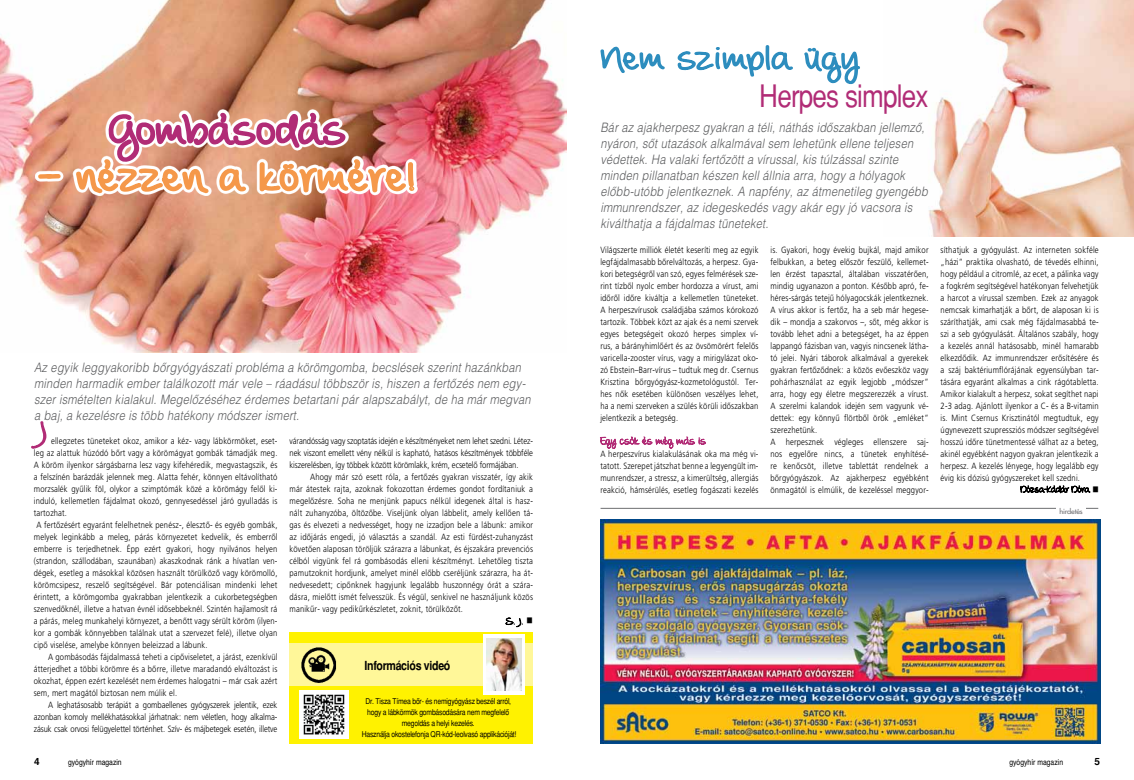
<style>
.page{position:relative;width:1134px;height:780px;background:#fff}
.page>*{position:absolute;margin:0;border:0;box-sizing:border-box;transform-origin:0 0}
.t1{font:31px "KB Helvetica Roman";letter-spacing:-.03em;color:#b12c76;scale:.84 1}
.t2{font:italic 13px/16px "KB Helvetica Light";letter-spacing:.02em;color:#58595b;scale:.85 1}
.t3{font:12.5px "KB Helvetica Bold";letter-spacing:-.03em;color:#000;scale:.85 1}
.t4{font:700 10px "Helvetica";color:#000}
.t5{font:300 9px/12px "Frutiger Alt";letter-spacing:.02em;color:#000;text-align:justify;scale:.85 1}
.t6{font:8px/11px "KB Helvetica Roman";letter-spacing:-.03em;color:#000;text-align:center;scale:.85 1}
.t7{font:8px "Helvetica";color:#000;scale:.85 1}
.t8{font:300 7px "Futura Hungary";letter-spacing:-.02em;color:#6d6e71;scale:1.06 1}
</style>
<div class="page">
<img style="left:929px;top:0;width:205px;height:237px">
<svg style="left:505px;top:617px;width:18px;height:10px"></svg>
<hr style="left:600px;top:508px;width:498px;height:1px;background:#6d6e71">
<div style="left:1056px;top:506px;width:30px;height:9px;background:#fff"></div>
<img style="left:0;top:0;width:567px;height:352px">
<svg style="left:35px;top:110px;width:38px;height:86px;background:#dd967a"></svg>
<svg style="left:37px;top:172px;width:22px;height:8px"></svg>
<img style="left:73px;top:0;width:344px;height:216px">
<img style="left:601px;top:519px;width:499px;height:224px">
<svg style="left:600px;top:436px;width:106px;height:13px"></svg>
<svg style="left:1020px;top:485px;width:70px;height:9px"></svg>
<svg style="left:600px;top:46px;width:65px;height:27px"></svg>
<svg style="left:677px;top:45px;width:116px;height:32px"></svg>
<svg style="left:804px;top:47px;width:55px;height:38px"></svg>
<svg style="left:31px;top:421px;width:15px;height:28px"></svg>
<div style="left:289px;top:632px;width:244px;height:111px;background:#fff200"></div>
<img style="left:300px;top:690px;width:48px;height:48px">
<div style="left:289px;top:643px;width:244px;height:42px;background:#fff799"></div>
<img style="left:301px;top:647px;width:36px;height:36px">
<div style="left:483px;top:634px;width:41px;height:61px;background:#fff"></div>
<img style="left:486px;top:638px;width:35px;height:52px">
<h1 class="t1" style="left:759px;top:78px;width:203px">Herpes simplex</h1>
<p class="t2" style="left:34px;top:359px;width:586px">Az egyik leggyakoribb bôrgyógyászati probléma a körömgomba, becslések szerint hazánkban minden harmadik ember találkozott már vele – ráadásul többször is, hiszen a fertôzés nem egy&shy;szer ismételten kialakul. Megelôzéséhez érdemes betartani pár alapszabályt, de ha már megvan a baj, a kezelésre is több hatékony módszer ismert.</p>
<p class="t5" style="left:34px;top:435px;width:288px;text-align:left;text-indent:17px">ellegzetes tüneteket okoz, amikor a kéz- vagy lábkörmöket, eset&shy;leg az alattuk húzódó bôrt vagy a körömágyat gombák támadják meg.<br>A köröm ilyenkor sárgásbarna lesz vagy kifehéredik, megvastagszik, és a felszínén barázdák jelennek meg. Alatta fehér, könnyen eltávolítható morzsalék gyûlik föl, olykor a szimptómák közé a körömágy felôl ki&shy;induló, kellemetlen fájdalmat okozó, gennyesedéssel járó gyulladás is tartozhat.<br>A fertôzésért egyaránt felelhetnek penész-, élesztô- és egyéb gombák, melyek leginkább a meleg, párás környezetet kedvelik, és emberrôl emberre is terjedhetnek. Épp ezért gyakori, hogy nyilvános helyen (strandon, szállodában, szaunában) akaszkodnak ránk a hívatlan ven&shy;dégek, esetleg a másokkal közösen használt törülközô vagy körömolló, körömcsipesz, reszelô segítségével. Bár potenciálisan mindenki lehet érintett, a körömgomba gyakrabban jelentkezik a cukorbetegségben szenvedôknél, illetve a hatvan évnél idôsebbeknél. Szintén hajlamosít rá a párás, meleg munkahelyi környezet, a benôtt vagy sérült köröm (ilyen&shy;kor a gombák könnyebben találnak utat a szervezet felé), illetve olyan cipô viselése, amelybe könnyen beleizzad a lábunk.</p>
<p class="t5" style="left:34px;top:651px;width:288px;text-indent:14px">A gombásodás fájdalmassá teheti a cipôviseletet, a járást, ezenkívül átterjedhet a többi körömre és a bôrre, illetve maradandó elváltozást is okozhat, éppen ezért kezelését nem érdemes halogatni – már csak azért sem, mert magától biztosan nem múlik el.</p>
<p class="t5" style="left:34px;top:699px;width:288px;text-indent:14px">A leghatásosabb terápiát a gombaellenes gyógyszerek jelentik, ezek azonban komoly mellékhatásokkal járhatnak: nem véletlen, hogy alkalma&shy;zásuk csak orvosi felügyelettel történhet. Szív- és májbetegek esetén, illetve</p>
<p class="t5" style="left:289px;top:435px;width:288px">várandósság vagy szoptatás idején e készítményeket nem lehet szedni. Létez&shy;nek viszont emellett vény nélkül is kapható, hatásos készítmények többféle kiszerelésben, így többek között körömlakk, krém, ecsetelô formájában.</p>
<p class="t5" style="left:289px;top:471px;width:288px;text-indent:21px">Ahogy már szó esett róla, a fertôzés gyakran visszatér, így akik már átestek rajta, azoknak fokozottan érdemes gondot fordítaniuk a megelôzésre. Soha ne menjünk papucs nélkül idegenek által is hasz&shy;nált zuhanyzóba, öltözôbe. Viseljünk olyan lábbelit, amely kellôen tá&shy;gas és elvezeti a nedvességet, hogy ne izzadjon bele a lábunk: amikor az idôjárás engedi, jó választás a szandál. Az esti fürdést-zuhanyzást követôen alaposan töröljük szárazra a lábunkat, és éjszakára prevenciós célból vigyünk fel rá gombásodás elleni készítményt. Lehetôleg tiszta pamutzoknit hordjunk, amelyet minél elôbb cseréljünk szárazra, ha át&shy;nedvesedett; cipônknek hagyjunk legalább huszonnégy órát a szára&shy;dásra, mielôtt ismét felvesszük. És végül, senkivel ne használjunk közös manikûr- vagy pedikûrkészletet, zoknit, törülközôt.</p>
<h3 class="t3" style="left:365px;top:657px;width:102px">Információs videó</h3>
<p class="t6" style="left:362px;top:695px;width:184px">Dr. Tisza Tímea bôr- és nemigyógyász beszél arról, hogy a lábkörmök gombásodására nem megfelelô megoldás a helyi kezelés.<br>Használja okostelefonja QR-kód-leolvasó applikációját!</p>
<p class="t2" style="left:600px;top:119px;width:387px">Bár az ajakherpesz gyakran a téli, náthás idôszakban jellemzô, nyáron, sôt utazások alkalmával sem lehetünk ellene teljesen védettek. Ha valaki fertôzött a vírussal, kis túlzással szinte minden pillanatban készen kell állnia arra, hogy a hólyagok elôbb-utóbb jelentkeznek. A napfény, az átmenetileg gyengébb immunrendszer, az idegeskedés vagy akár egy jó vacsora is kiválthatja a fájdalmas tüneteket.</p>
<p class="t5" style="left:600px;top:244px;width:187px">Világszerte milliók életét keseríti meg az egyik legfájdalmasabb bôrelváltozás, a herpesz. Gya&shy;kori betegségrôl van szó, egyes felmérések sze&shy;rint tízbôl nyolc ember hordozza a vírust, ami idôrôl idôre kiváltja a kellemetlen tüneteket.<br>A herpeszvírusok családjába számos kórokozó tartozik. Többek közt az ajak és a nemi szervek egyes betegségeit okozó herpes simplex ví&shy;rus, a bárányhimlôért és az övsömörért felelôs varicella-zooster vírus, vagy a mirigylázat oko&shy;zó Ebstein–Barr-vírus – tudtuk meg dr. Csernus Krisztina bôrgyógyász-kozmetológustól. Ter&shy;hes nôk esetében különösen veszélyes lehet, ha a nemi szerveken a szülés körüli idôszakban jelentkezik a betegség.</p>
<p class="t5" style="left:600px;top:448px;width:187px">A herpeszvírus kialakulásának oka ma még vi&shy;tatott. Szerepet játszhat benne a legyengült im&shy;munrendszer, a stressz, a kimerültség, allergiás reakció, hámsérülés, esetleg fogászati kezelés</p>
<p class="t5" style="left:770px;top:244px;width:188px;text-align:left">is. Gyakori, hogy évekig bujkál, majd amikor felbukkan, a beteg elôször feszülô, kellemet&shy;len érzést tapasztal, általában visszatérôen, mindig ugyanazon a ponton. Késôbb apró, fe&shy;héres-sárgás tetejû hólyagocskák jelentkeznek.<br>A vírus akkor is fertôz, ha a seb már hegese&shy;dik – mondja a szakorvos –, sôt, még akkor is tovább lehet adni a betegséget, ha az éppen lappangó fázisban van, vagyis nincsenek látha&shy;tó jelei. Nyári táborok alkalmával a gyerekek gyakran fertôzôdnek: a közös evôeszköz vagy pohárhasználat az egyik legjobb „módszer” arra, hogy egy életre megszerezzék a vírust.<br>A szerelmi kalandok idején sem vagyunk vé&shy;dettek: egy könnyû flörtbôl örök „emléket” szerezhetünk.<br>A herpesznek végleges ellenszere saj&shy;nos egyelôre nincs, a tünetek enyhítésé&shy;re kenôcsöt, illetve tablettát rendelnek a bôrgyógyászok. Az ajakherpesz egyébként önmagától is elmúlik, de kezeléssel meggyor-</p>
<p class="t5" style="left:940px;top:244px;width:187px">síthatjuk a gyógyulást. Az interneten sokféle „házi” praktika olvasható, de tévedés elhinni, hogy például a citromlé, az ecet, a pálinka vagy a fogkrém segítségével hatékonyan felvehetjük a harcot a vírussal szemben. Ezek az anyagok nemcsak kimarhatják a bôrt, de alaposan ki is száríthatják, ami csak még fájdalmasabbá te&shy;szi a seb gyógyulását. Általános szabály, hogy a kezelés annál hatásosabb, minél hamarabb elkezdôdik. Az immunrendszer erôsítésére és a száj baktériumflórájának egyensúlyban tar&shy;tására egyaránt alkalmas a cink rágótabletta.<br>Amikor kialakult a herpesz, sokat segíthet napi 2-3 adag. Ajánlott ilyenkor a C- és a B-vitamin is. Mint Csernus Krisztinától megtudtuk, egy úgynevezett szupressziós módszer segítségével hosszú idôre tünetmentessé válhat az a beteg, akinél egyébként nagyon gyakran jelentkezik a herpesz. A kezelés lényege, hogy legalább egy évig kis dózisú gyógyszereket kell szedni.</p>
<p class="t8" style="left:1059px;top:506px;width:24px">hirdetés</p>
<p class="t4" style="left:34px;top:753px;width:7px">4</p>
<p class="t7" style="left:68px;top:755px;width:65px">gyógyhír magazin</p>
<p class="t7" style="left:1009px;top:755px;width:65px">gyógyhír magazin</p>
<p class="t4" style="left:1094px;top:753px;width:7px">5</p>
</div>
